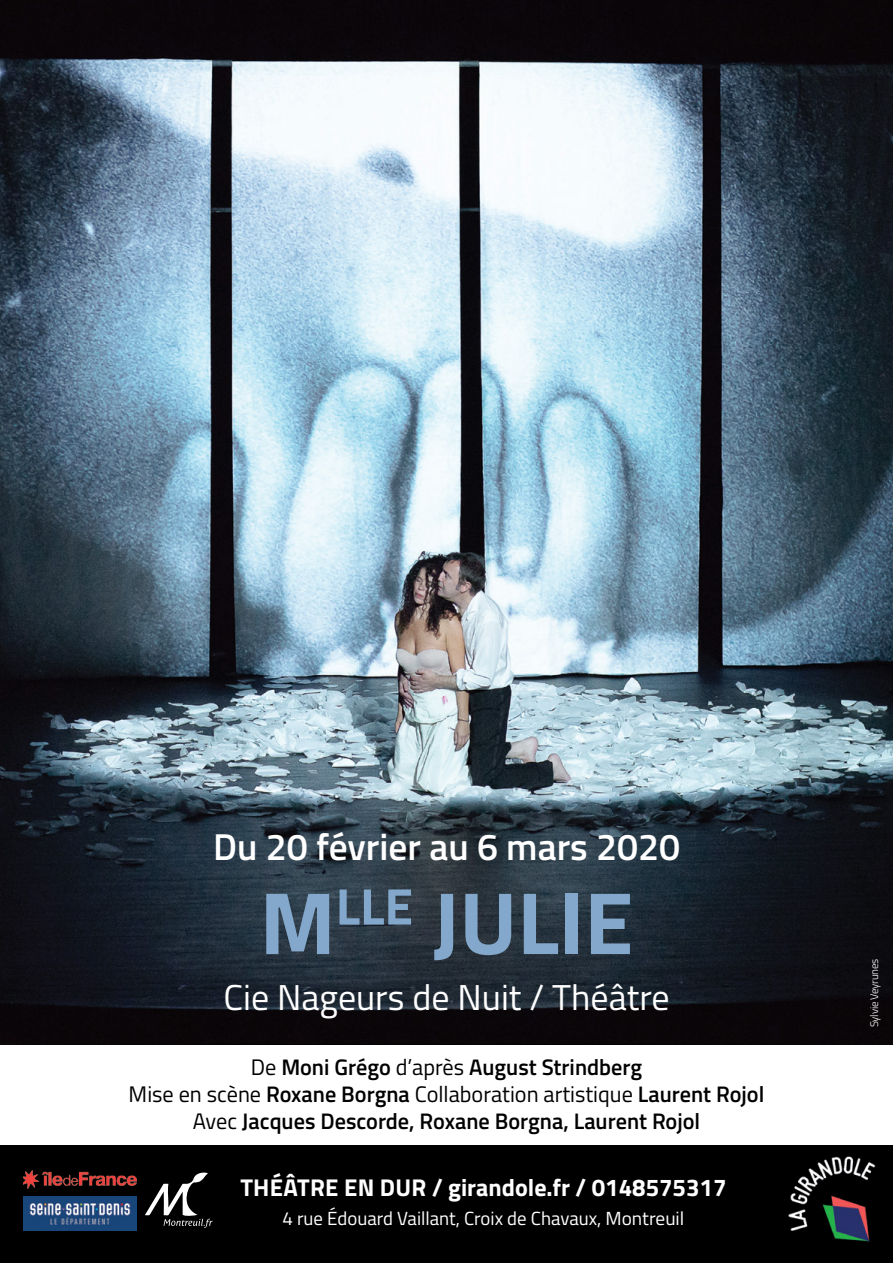
<style>
.page{position:relative;width:893px;height:1263px;background:#fff}
.page>*{position:absolute;margin:0;border:0;box-sizing:border-box;transform-origin:0 0}
.t1{font:700 88.5px "Titillium Web";color:#83a8cb}
.t2{font:600 37.5px "Titillium Web";color:#fff}
.t3{font:36px "Titillium Web";color:#fff}
.t4{font:700 24.3px "Titillium Web";color:#fff}
.t5{font:600 22.5px/27px "Titillium Web";color:#000;text-align:center}
.t6{font:19.05px "Titillium Web";color:#fff}
.t7{font:300 10.95px "Titillium Web";letter-spacing:-.02em;color:#fff}
.s1{font-weight:400}
</style>
<div class="page">
<div style="left:0;top:1145px;width:893px;height:118px;background:#000"></div>
<img style="left:0;top:0;width:893px;height:1044px">
<img style="left:788px;top:1156px;width:88px;height:86px">
<img style="left:23px;top:1197px;width:114px;height:33px">
<img style="left:23px;top:1170px;width:114px;height:19px">
<svg style="left:145px;top:1172px;width:68px;height:56px"></svg>
<h2 class="t2" style="left:213px;top:818px;width:468px">Du 20 février au 6 mars 2020</h2>
<h1 class="t1" style="left:260px;top:855px;width:365px">M<sup>LLE</sup> JULIE</h1>
<h3 class="t3" style="left:224px;top:971px;width:448px">Cie Nageurs de Nuit / Théâtre</h3>
<p class="t5" style="left:129px;top:1052px;width:637px"><span class="s1">De</span> Moni Grégo <span class="s1">d’après</span> August Strindberg<br><span class="s1">Mise en scène</span> Roxane Borgna <span class="s1">Collaboration artistique</span> Laurent Rojol<br><span class="s1">Avec</span> Jacques Descorde, Roxane Borgna, Laurent Rojol</p>
<p class="t4" style="left:240px;top:1168px;width:488px">THéâtre EN DUR / girandole.fr / 0148575317</p>
<p class="t6" style="left:282px;top:1204px;width:403px">4 rue édouard Vaillant, Croix de Chavaux, Montreuil</p>
<p class="t7" style="left:866px;top:1027px;width:70px;rotate:-90deg">Sylvie Veyrunes</p>
</div>
